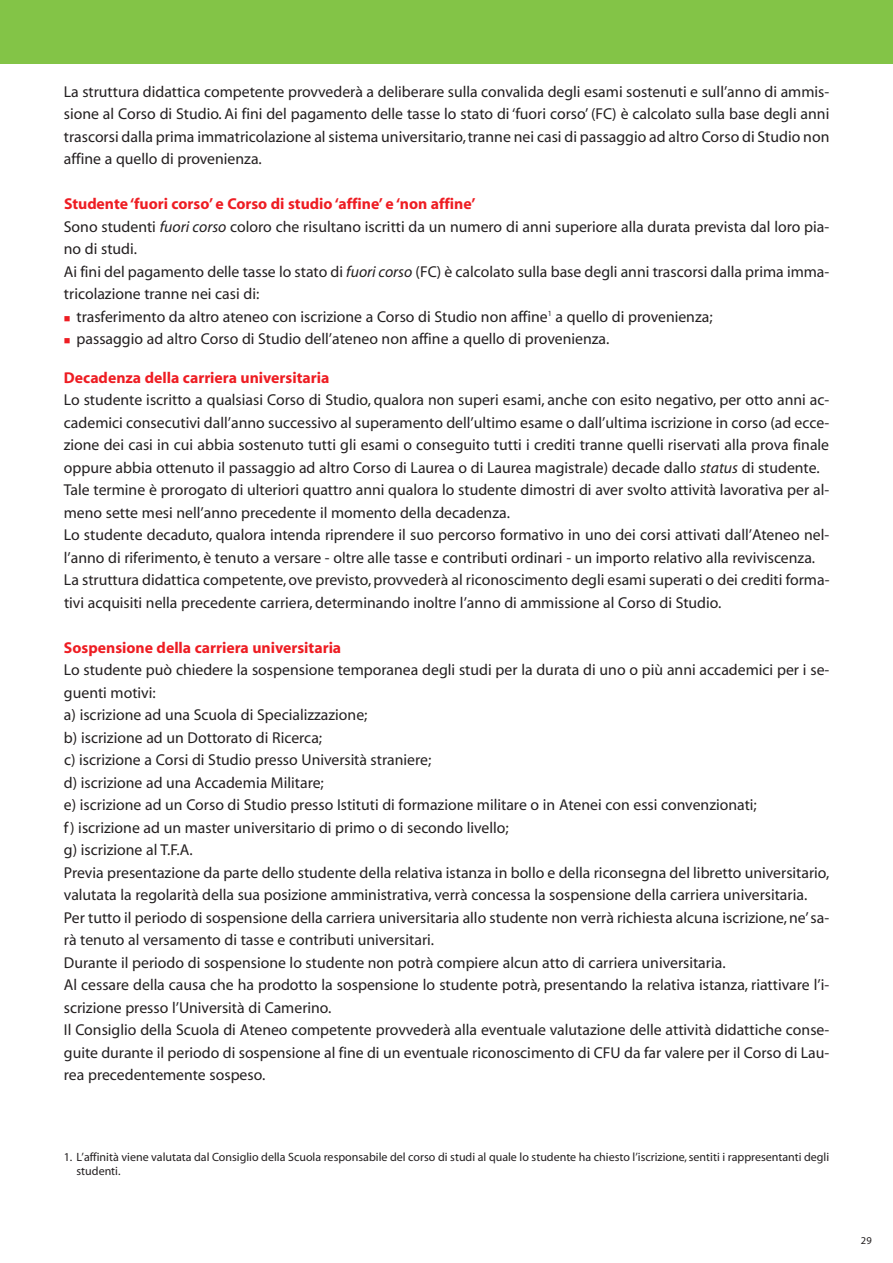
<style>
.page{position:relative;width:893px;height:1263px;background:#fff}
.page>*{position:absolute;margin:0;border:0;box-sizing:border-box;transform-origin:0 0}
.t1{font:15.75px/22.5px "Myriad";color:#231f20}
.t2{font:700 15.75px "Myriad";color:#ee1d23}
.t3{font:12px/14.4px "Myriad";color:#231f20}
.t4{font:10.5px "Myriad";color:#231f20}
.s1{font-weight:700;color:#ee1d23}
.s2{font-style:italic}
.s3{color:#ee1d23}
</style>
<div class="page">
<div style="left:0;top:0;width:893px;height:64px;background:#83c447"></div>
<p class="t1" style="left:64px;top:82px;width:767px;text-align:justify">La struttura didattica competente provvederà a deliberare sulla convalida degli esami sostenuti e sull’anno di ammis&shy;sione al Corso di Studio. Ai fini del pagamento delle tasse lo stato di ‘fuori corso’ (FC) è calcolato sulla base degli anni trascorsi dalla prima immatricolazione al sistema universitario, tranne nei casi di passaggio ad altro Corso di Studio non affine a quello di provenienza.</p>
<p class="t1" style="left:64px;top:194px;width:767px"><span class="s1">Studente ‘fuori corso’ e Corso di studio ‘affine’ e ‘non affine’<br></span>Sono studenti <span class="s2">fuori corso</span> coloro che risultano iscritti da un numero di anni superiore alla durata prevista dal loro pia&shy;no di studi.<br>Ai fini del pagamento delle tasse lo stato di <span class="s2">fuori corso</span> (FC) è calcolato sulla base degli anni trascorsi dalla prima imma&shy;tricolazione tranne nei casi di:</p>
<p class="t1" style="left:64px;top:307px;width:650px"><span class="s3">■</span> trasferimento da altro ateneo con iscrizione a Corso di Studio non affine<sup>1</sup> a quello di provenienza;</p>
<p class="t1" style="left:64px;top:329px;width:547px"><span class="s3">■</span> passaggio ad altro Corso di Studio dell’ateneo non affine a quello di pro ve nienza.</p>
<p class="t2" style="left:64px;top:371px;width:267px">Decadenza della carriera universitaria</p>
<p class="t1" style="left:64px;top:390px;width:767px">Lo studente iscritto a qualsiasi Corso di Studio, qualora non superi esami, anche con esito negativo, per otto anni ac&shy;cademici consecutivi dall’anno successivo al superamento dell’ultimo esame o dall’ultima iscrizione in corso (ad ecce&shy;zione dei casi in cui abbia sostenuto tutti gli esami o conseguito tutti i crediti tranne quelli riservati alla prova finale oppure abbia ottenuto il passaggio ad altro Corso di Laurea o di Laurea magistrale) decade dallo <span class="s2">status</span> di studente.<br>Tale termine è prorogato di ulteriori quattro anni qualora lo studente dimostri di aver svolto attività lavorativa per al&shy;meno sette mesi nell’anno precedente il momento della decadenza.<br>Lo studente decaduto, qualora intenda riprendere il suo percorso formativo in uno dei corsi attivati dall’Ateneo nel&shy;l’anno di riferimento, è tenuto a versare - oltre alle tasse e contributi ordinari - un importo relativo alla reviviscenza.<br>La struttura didattica competente, ove previsto, provvederà al riconoscimento degli esami superati o dei crediti forma&shy;tivi acquisiti nella precedente carriera, determinando inoltre l’anno di ammissione al Corso di Studio.</p>
<p class="t2" style="left:64px;top:641px;width:279px">Sospensione della carriera universitaria</p>
<p class="t1" style="left:64px;top:660px;width:767px">Lo studente può chiedere la sospensione temporanea degli studi per la durata di uno o più anni accademici per i se&shy;guenti motivi:<br>a) iscrizione ad una Scuola di Specializzazione;<br>b) iscrizione ad un Dottorato di Ricerca;<br>c) iscrizione a Corsi di Studio presso Università straniere;<br>d) iscrizione ad una Accademia Militare;<br>e) iscrizione ad un Corso di Studio presso Istituti di formazione militare o in Atenei con essi convenzionati;<br>f) iscrizione ad un master universitario di primo o di secondo livello;<br>g) iscrizione al T.F.A.<br>Previa presentazione da parte dello studente della relativa istanza in bollo e della riconsegna del libretto universitario, valutata la regolarità della sua posizione amministrativa, verrà concessa la sospensione della carriera universitaria.<br>Per tutto il periodo di sospensione della carriera universitaria allo studente non verrà richiesta alcuna iscrizione, ne’ sa&shy;rà tenuto al versamento di tasse e contributi universitari.<br>Durante il periodo di sospensione lo studente non potrà compiere alcun atto di carriera universitaria.<br>Al cessare della causa che ha prodotto la sospensione lo studente potrà, presentando la relativa istanza, riattivare l’i&shy;scrizione presso l’Università di Camerino.<br>Il Consiglio della Scuola di Ateneo competente provvederà alla eventuale valutazione delle attività didattiche conse&shy;guite durante il periodo di sospensione al fine di un eventuale riconoscimento di CFU da far valere per il Corso di Lau&shy;rea precedentemente sospeso.</p>
<p class="t3" style="left:77px;top:1150px;width:754px;text-indent:-13px">1. L’affinità viene valutata dal Consiglio della Scuola responsabile del corso di studi al quale lo studente ha chiesto l’iscrizione, sentiti i rappresentanti degli studenti.</p>
<p class="t4" style="left:861px;top:1237px;width:12px">29</p>
</div>
